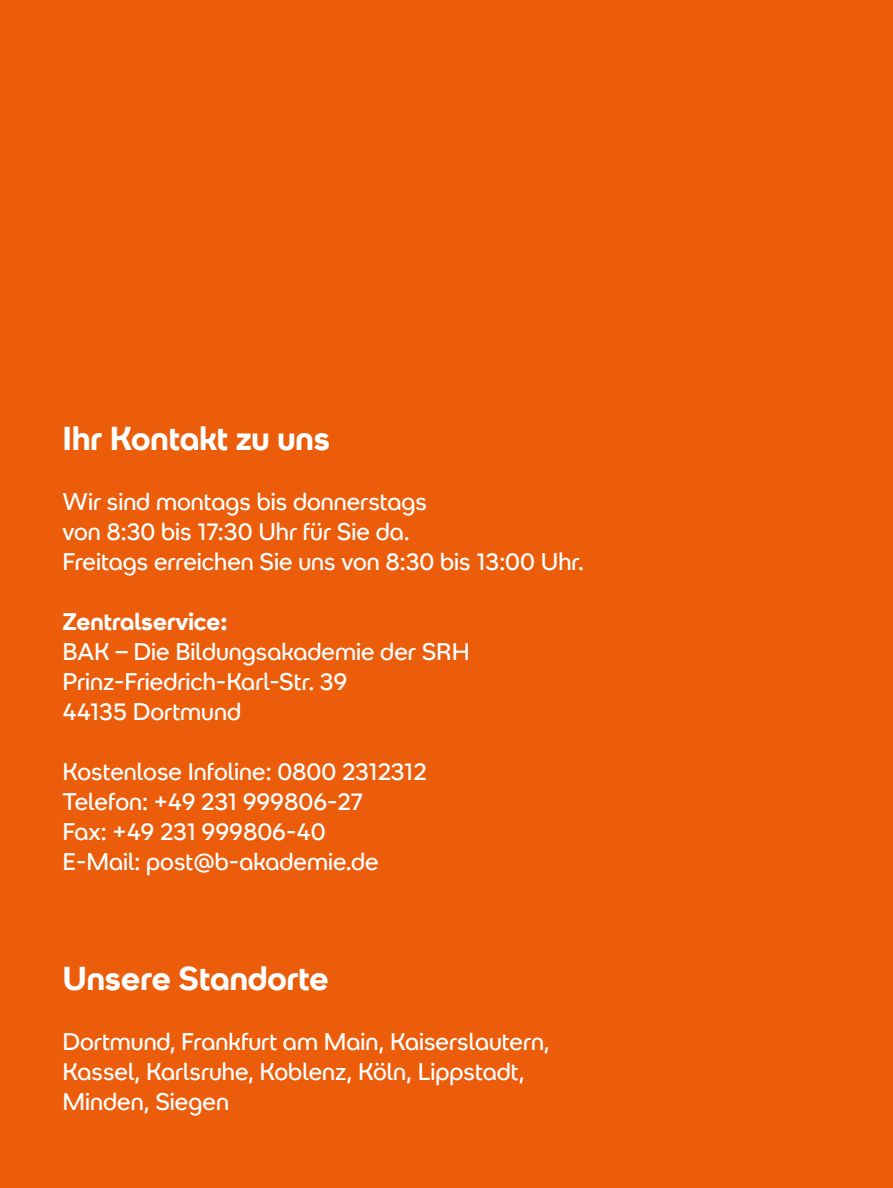
<style>
.page{position:relative;width:893px;height:1188px;background:#eb5d0b}
.page>*{position:absolute;margin:0;border:0;box-sizing:border-box;transform-origin:0 0}
.t1{font:700 33px "SRH Headline";color:#fff}
.t2{font:24px/30px "SRH Headline";color:#fff}
.t3{font:700 24px "SRH Headline";color:#fff}
</style>
<div class="page">
<h1 class="t1" style="left:63px;top:419px;width:269px">Ihr Kontakt zu uns</h1>
<p class="t2" style="left:63px;top:487px;width:523px">Wir sind montags bis donnerstags<br>von 8:30 bis 17:30 Uhr für Sie da.<br>Freitags erreichen Sie uns von 8:30 bis 13:00 Uhr.</p>
<p class="t3" style="left:63px;top:607px;width:166px">Zentralservice:</p>
<p class="t2" style="left:63px;top:637px;width:409px">BAK – Die Bildungsakademie der SRH<br>Prinz-Friedrich-Karl-Str. 39<br>44135 Dortmund</p>
<p class="t2" style="left:63px;top:757px;width:366px">Kostenlose Infoline: 0800 2312312<br>Telefon: +49 231 999806-27<br>Fax: +49 231 999806-40<br>E-Mail: post@b-akademie.de</p>
<h1 class="t1" style="left:63px;top:959px;width:268px">Unsere Standorte</h1>
<p class="t2" style="left:63px;top:1027px;width:489px">Dortmund, Frankfurt am Main, Kaiserslautern,<br>Kassel, Karlsruhe, Koblenz, Köln, Lippstadt,<br>Minden, Siegen</p>
</div>
